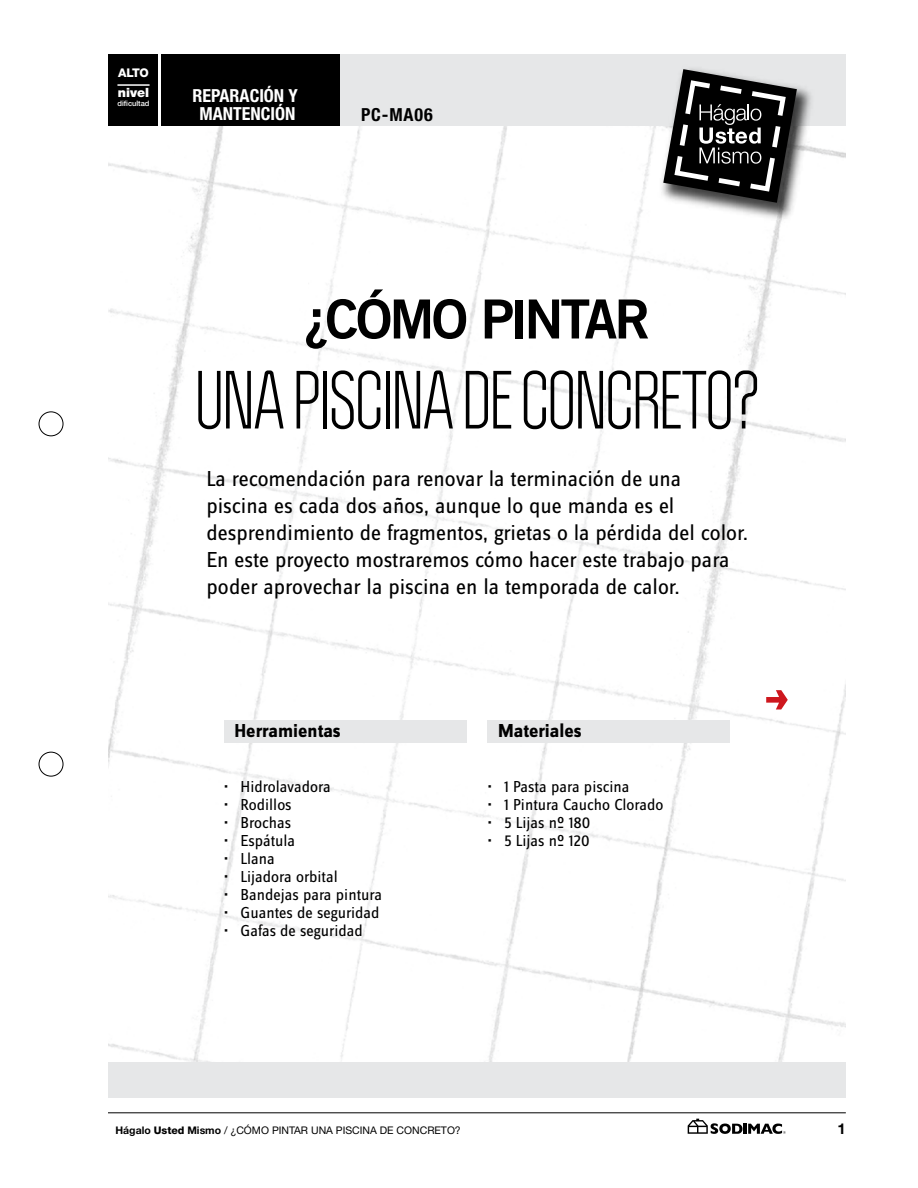
<style>
.page{position:relative;width:918px;height:1188px;background:#fff}
.page>*{position:absolute;margin:0;border:0;box-sizing:border-box;transform-origin:0 0}
.t1{font:72px "Politica";letter-spacing:-.045em;color:#000}
.t2{font:54px "Trade Gothic Bold Two";letter-spacing:-.055em;color:#000}
.t3{font:22.5px/27px "Zine Sans Dis";color:#000}
.t4{font:700 19.5px "Zine Sans Dis";color:#000}
.t5{font:700 condensed 18px/18px "Helvetica Neue LT Std";color:#fff;text-align:center}
.t6{font:700 condensed 18px "Helvetica Neue LT Std";letter-spacing:.05em;color:#000}
.t7{font:16.5px "Zine Sans Dis";color:#000}
.t8{font:700 15px "Helvetica Neue LT Std";color:#000}
.t9{font:900 12.75px "Helvetica Neue LT Std";color:#fff}
.t10{font:800 12px "Helvetica Neue LT Std";color:#fff}
.t11{font:10.5px "Helvetica Neue LT Std";color:#000}
.t12{font:500 7.5px "Helvetica Neue LT Std";color:#fff}
.s1{font-weight:700}
.s2{font-weight:800}
</style>
<div class="page">
<hr style="left:108px;top:1113px;width:738px;height:1px;background:#000">
<img style="left:108px;top:126px;width:738px;height:936px">
<svg style="left:766px;top:690px;width:22px;height:20px"></svg>
<div style="left:340px;top:54px;width:506px;height:72px;background:#e6e7e8"></div>
<img style="left:654px;top:68px;width:165px;height:158px">
<svg style="left:663px;top:69px;width:134px;height:134px"></svg>
<div style="left:161px;top:54px;width:179px;height:72px;background:#000"></div>
<div style="left:108px;top:54px;width:50px;height:72px;background:#000"></div>
<div style="left:108px;top:1062px;width:738px;height:36px;background:#e6e7e8"></div>
<div style="left:39px;top:412px;width:24px;height:24px;border:1px solid #000;border-radius:50%"></div>
<div style="left:39px;top:752px;width:24px;height:24px;border:1px solid #000;border-radius:50%"></div>
<svg style="left:688px;top:1119px;width:98px;height:15px"></svg>
<div style="left:224px;top:720px;width:242px;height:22px;background:#e6e7e8"></div>
<div style="left:488px;top:720px;width:242px;height:22px;background:#e6e7e8"></div>
<hr style="left:117px;top:84px;width:33px;height:2px;background:#fff">
<p class="t10" style="left:118px;top:66px;width:32px">ALTO</p>
<p class="t9" style="left:118px;top:85px;width:33px">nivel</p>
<p class="t12" style="left:117px;top:99px;width:34px">dificultad</p>
<p class="t5" style="left:193px;top:87px;width:107px">REPARACIÓN Y<br>MANTENCIÓN</p>
<p class="t6" style="left:361px;top:104px;width:73px">PC-MA06</p>
<h2 class="t2" style="left:304px;top:286px;width:348px">¿CÓMO PINTAR</h2>
<h1 class="t1" style="left:194px;top:355px;width:567px">UNA PISCINA DE CONCRETO?</h1>
<p class="t3" style="left:206px;top:466px;width:543px">La recomendación para renovar la terminación de una piscina es cada dos años, aunque lo que manda es el desprendimiento de fragmentos, grietas o la pérdida del color.<br>En este proyecto mostraremos cómo hacer este trabajo para poder aprovechar la piscina en la temporada de calor.</p>
<p class="t4" style="left:234px;top:721px;width:108px">Herramientas</p>
<p class="t4" style="left:498px;top:721px;width:85px">Materiales</p>
<p class="t7" style="left:224px;top:779px;width:108px">• Hidrolavadora</p>
<p class="t7" style="left:224px;top:797px;width:69px">• Rodillos</p>
<p class="t7" style="left:224px;top:815px;width:69px">• Brochas</p>
<p class="t7" style="left:224px;top:833px;width:73px">• Espátula</p>
<p class="t7" style="left:224px;top:851px;width:52px">• Llana</p>
<p class="t7" style="left:224px;top:869px;width:115px">• Lijadora orbital</p>
<p class="t7" style="left:224px;top:887px;width:160px">• Bandejas para pintura</p>
<p class="t7" style="left:224px;top:905px;width:157px">• Guantes de seguridad</p>
<p class="t7" style="left:224px;top:923px;width:140px">• Gafas de seguridad</p>
<p class="t7" style="left:488px;top:779px;width:143px">• 1 Pasta para piscina</p>
<p class="t7" style="left:488px;top:797px;width:177px">• 1 Pintura Caucho Clorado</p>
<p class="t7" style="left:488px;top:815px;width:104px">• 5 Lijas nº 180</p>
<p class="t7" style="left:488px;top:833px;width:104px">• 5 Lijas nº 120</p>
<p class="t11" style="left:116px;top:1124px;width:347px"><span class="s1">Hágalo</span> <span class="s2">Usted</span> <span class="s1">Mismo</span> / ¿CÓMO PINTAR UNA PISCINA DE CONCRETO?</p>
<p class="t8" style="left:838px;top:1119px;width:10px">1</p>
</div>
